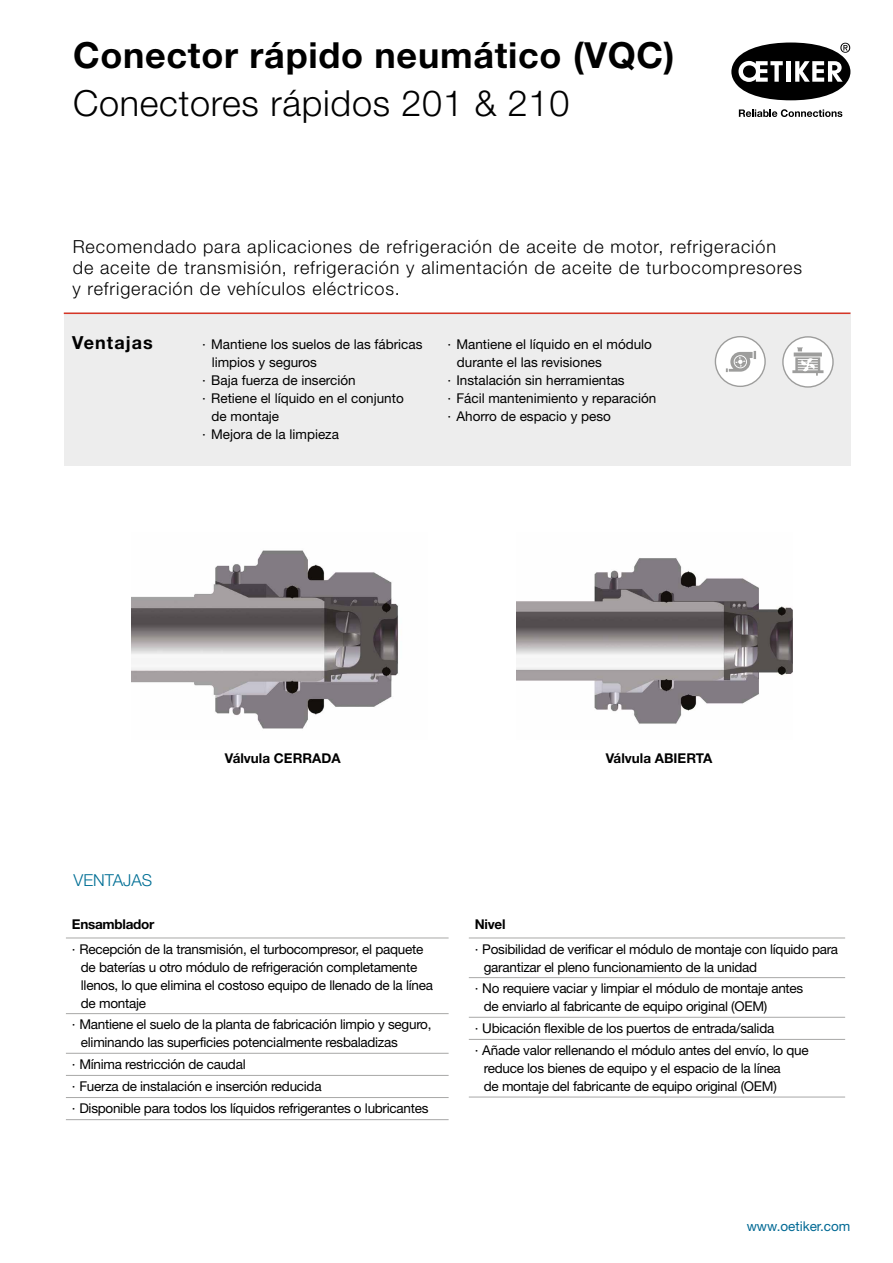
<style>
.page{position:relative;width:893px;height:1263px;background:#fff}
.page>*{position:absolute;margin:0;border:0;box-sizing:border-box;transform-origin:0 0}
.t1{font:700 36px "Helvetica Neue LT Std";letter-spacing:.02em;color:#000}
.t2{font:300 36px "Helvetica Neue LT Std";letter-spacing:.02em;color:#000}
.t3{font:300 18px/21px "Helvetica Neue LT Std";letter-spacing:.05em;color:#000}
.t4{font:700 18px "Helvetica Neue LT Std";letter-spacing:.055em;color:#000}
.t5{font:300 16.5px "Helvetica Neue LT Std";color:#006f95}
.t6{font:13.5px/18px "Helvetica Neue LT Std";letter-spacing:-.02em;color:#000}
.t7{font:13.5px "Helvetica Neue LT Std";color:#000}
.t8{font:700 13.5px "Helvetica Neue LT Std";color:#000}
.t9{font:13.5px "Helvetica Neue LT Std";color:#006994}
.t10{font:700 13.5px "Helvetica Neue LT Std";letter-spacing:-.02em;color:#000}
</style>
<div class="page">
<img style="left:131px;top:550px;width:267px;height:179px">
<img style="left:516px;top:558px;width:276px;height:166px">
<svg style="left:731px;top:43px;width:119px;height:57px"></svg>
<svg style="left:739px;top:109px;width:103px;height:8px"></svg>
<div style="left:64px;top:313px;width:786px;height:153px;background:#ededed"></div>
<hr style="left:64px;top:313px;width:786px;height:1px;background:#d73526">
<svg style="left:782px;top:336px;width:52px;height:52px"></svg>
<svg style="left:715px;top:336px;width:51px;height:51px"></svg>
<hr style="left:66px;top:937px;width:383px;height:1px;background:#a8a8a7">
<hr style="left:66px;top:1013px;width:383px;height:1px;background:#a8a8a7">
<hr style="left:66px;top:1053px;width:383px;height:1px;background:#a8a8a7">
<hr style="left:66px;top:1075px;width:383px;height:1px;background:#a8a8a7">
<hr style="left:66px;top:1097px;width:383px;height:1px;background:#a8a8a7">
<hr style="left:66px;top:1119px;width:383px;height:1px;background:#a8a8a7">
<hr style="left:469px;top:937px;width:376px;height:1px;background:#a8a8a7">
<hr style="left:469px;top:977px;width:376px;height:1px;background:#a8a8a7">
<hr style="left:469px;top:1017px;width:376px;height:1px;background:#a8a8a7">
<hr style="left:469px;top:1039px;width:376px;height:1px;background:#a8a8a7">
<hr style="left:469px;top:1097px;width:376px;height:1px;background:#a8a8a7">
<h1 class="t1" style="left:73px;top:33px;width:603px">Conector rápido neumático (VQC)</h1>
<h1 class="t2" style="left:73px;top:81px;width:498px">Conectores rápidos 201 &amp; 210</h1>
<h2 class="t3" style="left:72px;top:235px;width:731px">Recomendado para aplicaciones de refrigeración de aceite de motor, refrigeración<br>de aceite de transmisión, refrigeración y alimentación de aceite de turbocompresores y refrigeración de vehículos eléctricos.</h2>
<h2 class="t4" style="left:72px;top:331px;width:82px">Ventajas</h2>
<p class="t7" style="left:202px;top:336px;width:222px">· Mantiene los suelos de las fábricas</p>
<p class="t7" style="left:212px;top:354px;width:107px">limpios y seguros</p>
<p class="t7" style="left:202px;top:372px;width:155px">· Baja fuerza de inserción</p>
<p class="t7" style="left:202px;top:390px;width:203px">· Retiene el líquido en el conjunto</p>
<p class="t7" style="left:212px;top:408px;width:69px">de montaje</p>
<p class="t7" style="left:202px;top:426px;width:138px">· Mejora de la limpieza</p>
<p class="t7" style="left:447px;top:336px;width:206px">· Mantiene el líquido en el módulo</p>
<p class="t7" style="left:457px;top:354px;width:147px">durante el las revisiones</p>
<p class="t7" style="left:447px;top:372px;width:179px">· Instalación sin herramientas</p>
<p class="t7" style="left:447px;top:390px;width:210px">· Fácil mantenimiento y reparación</p>
<p class="t7" style="left:447px;top:408px;width:165px">· Ahorro de espacio y peso</p>
<p class="t8" style="left:225px;top:749px;width:117px">Válvula CERRADA</p>
<p class="t8" style="left:606px;top:749px;width:108px">Válvula ABIERTA</p>
<p class="t5" style="left:74px;top:870px;width:80px">VENTAJAS</p>
<p class="t10" style="left:72px;top:915px;width:84px">Ensamblador</p>
<p class="t6" style="left:81px;top:940px;width:354px;text-indent:-9px">· Recepción de la transmisión, el turbocompresor, el paquete de baterías u otro módulo de refrigeración completamente llenos, lo que elimina el costoso equipo de llenado de la línea de montaje</p>
<p class="t6" style="left:81px;top:1015px;width:352px;text-indent:-9px">· Mantiene el suelo de la planta de fabricación limpio y seguro, eliminando las superficies potencialmente resbaladizas</p>
<p class="t6" style="left:72px;top:1053px;width:358px;line-height:22.2px">· Mínima restricción de caudal<br>· Fuerza de instalación e inserción reducida<br>· Disponible para todos los líquidos refrigerantes o lubricantes</p>
<p class="t8" style="left:475px;top:915px;width:32px">Nivel</p>
<p class="t6" style="left:484px;top:940px;width:356px;text-indent:-9px">· Posibilidad de verificar el módulo de montaje con líquido para garantizar el pleno funcionamiento de la unidad</p>
<p class="t6" style="left:484px;top:979px;width:321px;text-indent:-9px">· No requiere vaciar y limpiar el módulo de montaje antes de enviarlo al fabricante de equipo original (OEM)</p>
<p class="t6" style="left:475px;top:1017px;width:335px;line-height:22.2px">· Ubicación flexible de los puertos de entrada/salida<br>· Añade valor rellenando el módulo antes del envío, lo que</p>
<p class="t6" style="left:484px;top:1059px;width:299px">reduce los bienes de equipo y el espacio de la línea de montaje del fabricante de equipo original (OEM)</p>
<p class="t9" style="left:747px;top:1218px;width:105px">www.oetiker.com</p>
</div>
